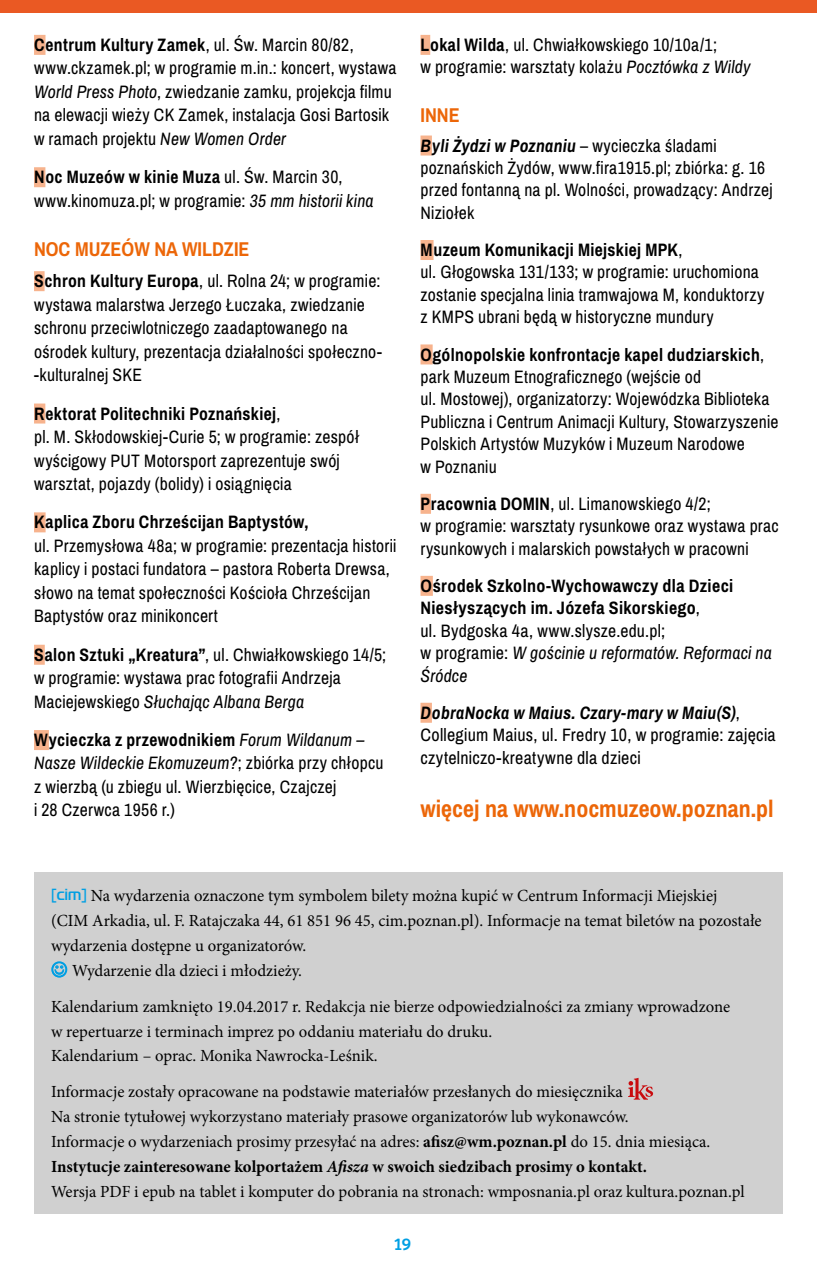
<style>
.page{position:relative;width:817px;height:1276px;background:#fff}
.page>*{position:absolute;margin:0;border:0;box-sizing:border-box;transform-origin:0 0}
.t1{font:700 24px "Archivo Narrow";color:#ec6608}
.t2{font:700 20px "Archivo Narrow";color:#ec6608}
.t3{font:18px/23.6px "Archivo Narrow";letter-spacing:.015em;color:#000}
.t4{font:700 18px/22.4px "Archivo Narrow";letter-spacing:.02em;color:#000}
.t5{font:17px/24.8px "Minion Pro";color:#000}
.t6{font:700 16px "TT Souses";color:#009fe3}
.s1{font-weight:700}
.s2{font-style:italic}
.s3{font-weight:700;font-style:italic}
.s4{font-weight:400}
.s5{font-weight:400;font-style:italic}
.s6{font-family:"Magistral EE";font-weight:700;font-size:16px;color:#009fe3}
</style>
<div class="page">
<div style="left:0;top:0;width:816px;height:13px;background:#ea5923"></div>
<div style="left:34px;top:872px;width:748px;height:341px;background:#d0d0d0"></div>
<svg style="left:628px;top:1077px;width:25px;height:22px"></svg>
<div style="left:34px;top:35px;width:11px;height:20px;background:#f7b38d"></div>
<div style="left:34px;top:167px;width:11px;height:20px;background:#f7b38d"></div>
<div style="left:34px;top:271px;width:11px;height:20px;background:#f7b38d"></div>
<div style="left:34px;top:403px;width:11px;height:20px;background:#f7b38d"></div>
<div style="left:34px;top:512px;width:12px;height:20px;background:#f7b38d"></div>
<div style="left:34px;top:645px;width:11px;height:20px;background:#f7b38d"></div>
<div style="left:34px;top:730px;width:15px;height:20px;background:#f7b38d"></div>
<div style="left:420px;top:35px;width:10px;height:20px;background:#f7b38d"></div>
<div style="left:420px;top:135px;width:12px;height:20px;background:#f7b38d"></div>
<div style="left:420px;top:240px;width:13px;height:20px;background:#f7b38d"></div>
<div style="left:420px;top:344px;width:12px;height:20px;background:#f7b38d"></div>
<div style="left:420px;top:494px;width:11px;height:20px;background:#f7b38d"></div>
<div style="left:420px;top:576px;width:13px;height:20px;background:#f7b38d"></div>
<div style="left:420px;top:703px;width:12px;height:20px;background:#f7b38d"></div>
<svg style="left:51px;top:961px;width:16px;height:16px"></svg>
<p class="t3" style="left:34px;top:33px;width:364px"><span class="s1">Centrum Kultury Zamek</span>, ul. Św. Marcin 80/82, www.ckzamek.pl; w programie m.in.: koncert, wystawa <span class="s2">World Press Photo</span>, zwiedzanie zamku, projekcja filmu na elewacji wieży CK Zamek, instalacja Gosi Bartosik w ramach projektu <span class="s2">New Women Order</span></p>
<p class="t3" style="left:34px;top:165px;width:341px"><span class="s1">Noc Muzeów w kinie Muza</span> ul. Św. Marcin 30, www.kinomuza.pl; w programie: <span class="s2">35 mm historii kina</span></p>
<p class="t2" style="left:34px;top:237px;width:217px">NOC MUZEÓW NA WILDZIE</p>
<p class="t3" style="left:34px;top:269px;width:349px"><span class="s1">Schron Kultury Europa</span>, ul. Rolna 24; w programie: wystawa malarstwa Jerzego Łuczaka, zwiedzanie schronu przeciwlotniczego zaadaptowanego na ośrodek kultury, prezentacja działalności społeczno-‑kulturalnej SKE</p>
<p class="t3" style="left:34px;top:402px;width:326px"><span class="s1">Rektorat Politechniki Poznańskiej</span>,<br>pl. M. Skłodowskiej-Curie 5; w programie: zespół wyścigowy PUT Motorsport zaprezentuje swój warsztat, pojazdy (bolidy) i osiągnięcia</p>
<p class="t4" style="left:34px;top:511px;width:276px">Kaplica Zboru Chrześcijan Baptystów,</p>
<p class="t3" style="left:34px;top:534px;width:364px">ul. Przemysłowa 48a; w programie: prezentacja historii kaplicy i postaci fundatora – pastora Roberta Drewsa, słowo na temat społeczności Kościoła Chrześcijan Baptystów oraz minikoncert</p>
<p class="t3" style="left:34px;top:643px;width:353px"><span class="s1">Salon Sztuki „Kreatura”</span>, ul. Chwiałkowskiego 14/5; w programie: wystawa prac fotografii Andrzeja<br>Maciejewskiego <span class="s2">Słuchając Albana Berga</span></p>
<p class="t3" style="left:34px;top:728px;width:351px"><span class="s1">Wycieczka z przewodnikiem</span> <span class="s2">Forum Wildanum – Nasze Wildeckie Ekomuzeum?</span>; zbiórka przy chłopcu z wierzbą (u zbiegu ul. Wierzbięcice, Czajczej<br>i 28 Czerwca 1956 r.)</p>
<p class="t3" style="left:420px;top:34px;width:331px;line-height:22.4px"><span class="s1">Lokal Wilda</span>, ul. Chwiałkowskiego 10/10a/1;<br>w programie: warsztaty kolażu <span class="s2">Pocztówka z Wildy</span></p>
<p class="t2" style="left:420px;top:103px;width:41px">INNE</p>
<p class="t3" style="left:420px;top:134px;width:353px;line-height:22.4px"><span class="s3">Byli Żydzi w Poznaniu</span> – wycieczka śladami poznańskich Żydów, www.fira1915.pl; zbiórka: g. 16 przed fontanną na pl. Wolności, prowadzący: Andrzej Niziołek</p>
<p class="t3" style="left:420px;top:239px;width:345px;line-height:22.4px"><span class="s1">Muzeum Komunikacji Miejskiej MPK</span>,<br>ul. Głogowska 131/133; w programie: uruchomiona zostanie specjalna linia tramwajowa M, konduktorzy z KMPS ubrani będą w historyczne mundury</p>
<p class="t3" style="left:420px;top:343px;width:359px;line-height:22.4px"><span class="s1">Ogólnopolskie konfrontacje kapel dudziarskich</span>, park Muzeum Etnograficznego (wejście od<br>ul. Mostowej), organizatorzy: Wojewódzka Biblioteka Publiczna i Centrum Animacji Kultury, Stowarzyszenie Polskich Artystów Muzyków i Muzeum Narodowe<br>w Poznaniu</p>
<p class="t3" style="left:420px;top:493px;width:359px;line-height:22.4px"><span class="s1">Pracownia DOMIN</span>, ul. Limanowskiego 4/2;<br>w programie: warsztaty rysunkowe oraz wystawa prac rysunkowych i malarskich powstałych w pracowni</p>
<p class="t4" style="left:420px;top:574px;width:353px">Ośrodek Szkolno-Wychowawczy dla Dzieci Niesłyszących im. Józefa Sikorskiego<span class="s4">,<br>ul. Bydgoska 4a, www.slysze.edu.pl;<br>w programie:</span> <span class="s5">W gościnie u reformatów. Reformaci na Śródce</span></p>
<p class="t3" style="left:420px;top:701px;width:357px;line-height:22.4px"><span class="s3">DobraNocka w Maius. Czary-mary w Maiu(S)</span>,<br>Collegium Maius, ul. Fredry 10, w programie: zajęcia czytelniczo-kreatywne dla dzieci</p>
<h1 class="t1" style="left:420px;top:793px;width:354px">więcej na www.nocmuzeow.poznan.pl</h1>
<p class="t5" style="left:51px;top:883px;width:667px"><span class="s6">[cim]</span> Na wydarzenia oznaczone tym symbolem bilety można kupić w Centrum Informacji Miejskiej</p>
<p class="t5" style="left:51px;top:908px;width:712px">(CIM Arkadia, ul. F. Ratajczaka 44, 61 851 96 45, cim.poznan.pl). Informacje na temat biletów na pozostałe</p>
<p class="t5" style="left:51px;top:933px;width:256px">wydarzenia dostępne u organizatorów.</p>
<p class="t5" style="left:72px;top:958px;width:231px">Wydarzenie dla dzieci i młodzieży.</p>
<p class="t5" style="left:51px;top:994px;width:680px">Kalendarium zamknięto 19.04.2017 r. Redakcja nie bierze odpowiedzialności za zmiany wprowadzone w repertuarze i terminach imprez po oddaniu materiału do druku.<br>Kalendarium – oprac. Monika Nawrocka-Leśnik.</p>
<p class="t5" style="left:51px;top:1079px;width:695px">Informacje zostały opracowane na podstawie materiałów przesłanych do miesięcznika<br>Na stronie tytułowej wykorzystano materiały prasowe organizatorów lub wykonawców.<br>Informacje o wydarzeniach prosimy przesyłać na adres: <span class="s1">afisz@wm.poznan.pl</span> do 15. dnia miesiąca.<br><span class="s1">Instytucje zainteresowane kolportażem</span> <span class="s3">Afisza</span> <span class="s1">w swoich siedzibach prosimy o kontakt.<br></span>Wersja PDF i epub na tablet i komputer do pobrania na stronach: wmposnania.pl oraz kultura.poznan.pl</p>
<p class="t6" style="left:394px;top:1233px;width:18px">19</p>
</div>
